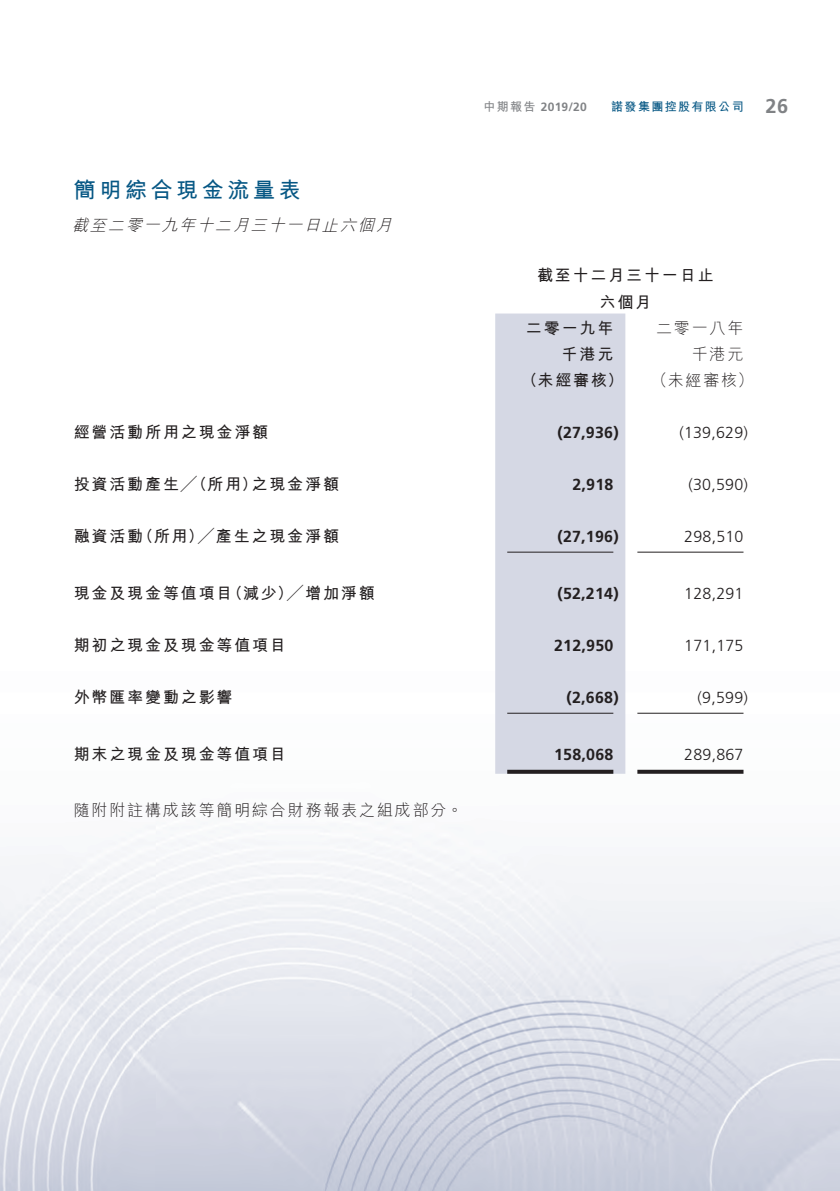
<style>
.page{position:relative;width:840px;height:1191px;background:#fff}
.page>*{position:absolute;margin:0;border:0;box-sizing:border-box;transform-origin:0 0}
.t1{font:700 22px "M Hei HK";letter-spacing:.165em;color:#065784}
.t2{font:700 20px "Frutiger LT Std";color:#808285}
._15_Table_Stub{font:700 16px "M Hei HK";letter-spacing:.115em;color:#231f20}
._01_Body_Text{font:300 16px "Frutiger LT Std";letter-spacing:.015em;color:#231f20}
._01_Body_Text-2{font:700 16px "Frutiger LT Std";letter-spacing:.015em;color:#231f20}
._01_Body_Text-3{font:700 16px/26px "M Hei HK";letter-spacing:.115em;color:#231f20;text-align:center}
._11_P0{font:300 16px "M Hei HK";letter-spacing:.115em;color:#231f20}
._11_P0-2{font:italic 300 16px "M Hei HK";color:#231f20}
._01_Body_Text-4{font:300 16px "M Hei HK";letter-spacing:.115em;color:#231f20}
.t3{font:700 12px "Frutiger LT Std";letter-spacing:.015em;color:#808285}
.t4{font:700 12px "M Hei HK";letter-spacing:.115em;color:#065784}
.s1{font-family:"M Hei HK"}
</style>
<div class="page">
<img style="left:0;top:314px;width:839px;height:877px">
<div style="left:495px;top:313px;width:130px;height:460px;background:#d5d8e4"></div>
<hr style="left:507px;top:551px;width:106px;height:1px;background:#231f20">
<hr style="left:637px;top:551px;width:106px;height:1px;background:#231f20">
<hr style="left:507px;top:712px;width:106px;height:1px;background:#231f20">
<hr style="left:637px;top:712px;width:106px;height:1px;background:#231f20">
<svg style="left:507px;top:769px;width:106px;height:4px"></svg>
<svg style="left:637px;top:769px;width:106px;height:4px"></svg>
<p class="t3" style="left:483px;top:100px;width:105px"><span class="s1">中期報告</span> 2019/20</p>
<p class="t4" style="left:611px;top:98px;width:134px">諾發集團控股有限公司</p>
<p class="t2" style="left:765px;top:94px;width:24px">26</p>
<h1 class="t1" style="left:74px;top:173px;width:228px">簡明綜合現金流量表</h1>
<p class="_11_P0-2" style="left:72px;top:217px;width:325px">截至二零一九年十二月三十一日止六個月</p>
<p class="_01_Body_Text-3" style="left:536px;top:261px;width:178px">截至十二月三十一日止六個月</p>
<p class="_01_Body_Text-4" style="left:655px;top:319px;width:89px">二零一八年</p>
<p class="_01_Body_Text-3" style="left:525px;top:313px;width:89px">二零一九年</p>
<p class="_01_Body_Text-3" style="left:561px;top:339px;width:53px">千港元</p>
<p class="_01_Body_Text-4" style="left:691px;top:345px;width:53px">千港元</p>
<p class="_01_Body_Text-3" style="left:521px;top:365px;width:103px">（未經審核）</p>
<p class="_01_Body_Text-4" style="left:651px;top:371px;width:103px">（未經審核(</p>
<p class="_15_Table_Stub" style="left:74px;top:420px;width:196px">經營活動所用之現金淨額</p>
<p class="_01_Body_Text-2" style="left:557px;top:422px;width:63px">)27,936(</p>
<p class="_01_Body_Text" style="left:679px;top:423px;width:70px">)139,629(</p>
<p class="_15_Table_Stub" style="left:74px;top:472px;width:185px">投資活動產生╱（所用）</p>
<p class="_15_Table_Stub" style="left:251px;top:472px;width:89px">之現金淨額</p>
<p class="_01_Body_Text-2" style="left:572px;top:474px;width:42px">2,918</p>
<p class="_01_Body_Text" style="left:688px;top:475px;width:61px">)30,590(</p>
<p class="_15_Table_Stub" style="left:137px;top:524px;width:203px">（所用）╱產生之現金淨額</p>
<p class="_15_Table_Stub" style="left:74px;top:524px;width:71px">融資活動</p>
<p class="_01_Body_Text-2" style="left:557px;top:526px;width:63px">)27,196(</p>
<p class="_01_Body_Text" style="left:684px;top:527px;width:61px">298,510</p>
<p class="_15_Table_Stub" style="left:74px;top:581px;width:160px">現金及現金等值項目</p>
<p class="_15_Table_Stub" style="left:227px;top:581px;width:149px">（減少）╱增加淨額</p>
<p class="_01_Body_Text-2" style="left:557px;top:583px;width:63px">)52,214(</p>
<p class="_01_Body_Text" style="left:684px;top:584px;width:61px">128,291</p>
<p class="_15_Table_Stub" style="left:74px;top:633px;width:214px">期初之現金及現金等值項目</p>
<p class="_01_Body_Text-2" style="left:554px;top:635px;width:61px">212,950</p>
<p class="_01_Body_Text" style="left:684px;top:636px;width:61px">171,175</p>
<p class="_15_Table_Stub" style="left:74px;top:685px;width:160px">外幣匯率變動之影響</p>
<p class="_01_Body_Text-2" style="left:566px;top:687px;width:54px">)2,668(</p>
<p class="_01_Body_Text" style="left:697px;top:688px;width:52px">)9,599(</p>
<p class="_15_Table_Stub" style="left:74px;top:742px;width:214px">期末之現金及現金等值項目</p>
<p class="_01_Body_Text-2" style="left:554px;top:744px;width:61px">158,068</p>
<p class="_01_Body_Text" style="left:684px;top:745px;width:61px">289,867</p>
<p class="_11_P0" style="left:74px;top:801px;width:390px">隨附附註構成該等簡明綜合財務報表之組成部分。</p>
</div>
